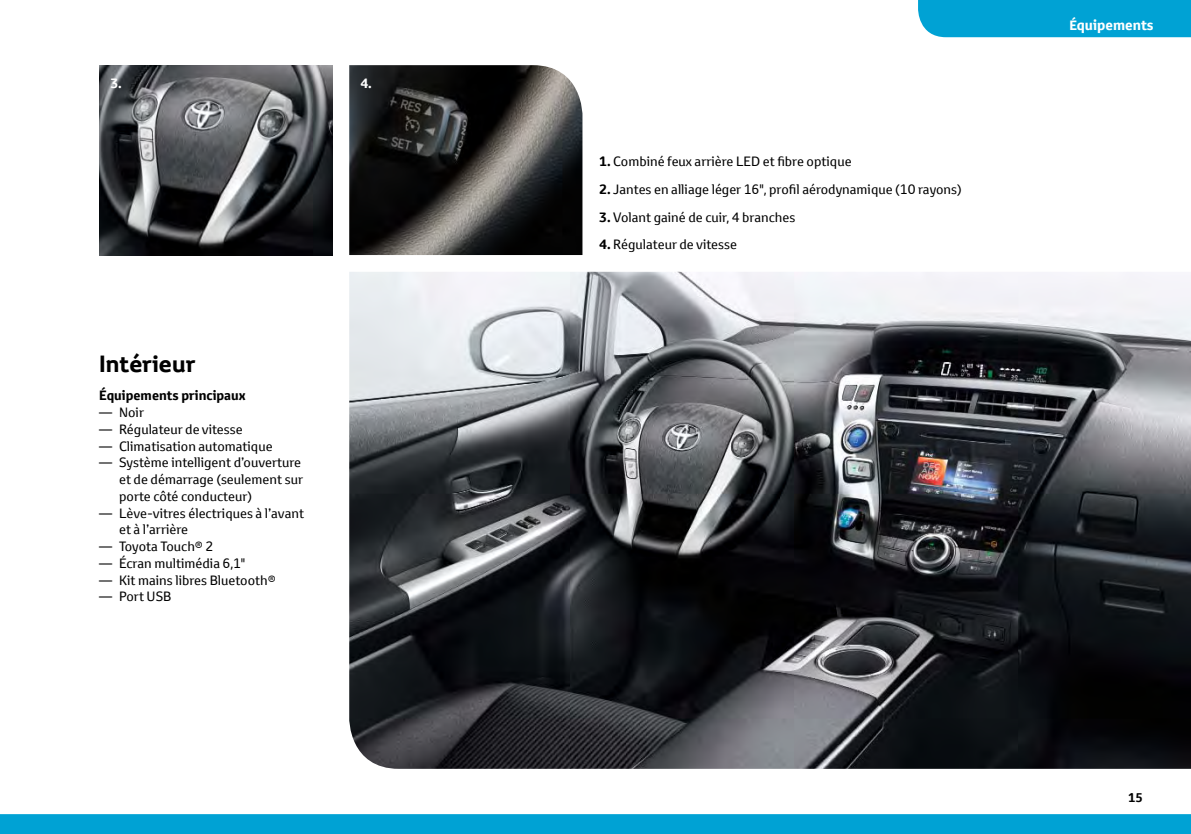
<style>
.page{position:relative;width:1191px;height:834px;background:#fff}
.page>*{position:absolute;margin:0;border:0;box-sizing:border-box;transform-origin:0 0}
.t1{font:700 22.75px "Toyota Display";color:#000}
.t2{font:700 14px "Toyota Text";color:#fff}
.t3{font:13.12px/16.8px "Toyota Text";color:#000}
.t4{font:700 13.12px "Toyota Text";color:#000}
.t5{font:700 13.12px "Toyota Text";color:#fff}
.t6{font:700 12.25px "Toyota Text";color:#000}
.s1{font-weight:700}
.s2{font-size:13.12px}
</style>
<div class="page">
<div style="left:0;top:0;width:1191px;height:833px;background:#00a2d4"></div>
<div style="left:0;top:0;width:1191px;height:814px;background:#fff"></div>
<svg style="left:918px;top:0;width:273px;height:37px"></svg>
<img style="left:99px;top:65px;width:233px;height:190px">
<img style="left:349px;top:272px;width:842px;height:496px">
<img style="left:349px;top:65px;width:233px;height:190px">
<p class="t5" style="left:110px;top:74px;width:13px">3.</p>
<p class="t5" style="left:360px;top:74px;width:13px">4.</p>
<h1 class="t1" style="left:99px;top:352px;width:98px">Intérieur</h1>
<p class="t4" style="left:99px;top:387px;width:148px">É quipements principaux</p>
<p class="t3" style="left:99px;top:403px;width:46px">— Noir</p>
<p class="t3" style="left:99px;top:420px;width:145px">— Régulateur de vitesse</p>
<p class="t3" style="left:99px;top:437px;width:175px">— Climatisation automatique</p>
<p class="t3" style="left:119px;top:454px;width:185px;text-indent:-20px">— Système intelligent d’ouverture et de démarrage (seulement sur porte côté conducteur)</p>
<p class="t3" style="left:119px;top:504px;width:186px;text-indent:-20px">— Lève-vitres électriques à l’avant et à l’arrière</p>
<p class="t3" style="left:99px;top:537px;width:116px">— Toyota Touch® 2</p>
<p class="t3" style="left:99px;top:554px;width:148px">— Écran multimédia 6,1"</p>
<p class="t3" style="left:99px;top:571px;width:178px">— Kit mains libres Bluetooth®</p>
<p class="t3" style="left:99px;top:588px;width:74px">— Port USB</p>
<p class="t3" style="left:599px;top:152px;width:254px"><span class="s1">1.</span> Combiné feux arrière LED et fibre optique</p>
<p class="t3" style="left:599px;top:180px;width:364px"><span class="s1">2.</span> Jantes en alliage léger 16", profil aérodynamique (10 rayons)</p>
<p class="t3" style="left:599px;top:208px;width:198px"><span class="s1">3.</span> Volant gainé de cuir, 4 branches</p>
<p class="t3" style="left:599px;top:236px;width:139px"><span class="s1">4.</span> Régulateur de vitesse</p>
<p class="t2" style="left:1069px;top:15px;width:86px"><span class="s2">É</span>quipements</p>
<p class="t6" style="left:1128px;top:789px;width:16px">15</p>
</div>
